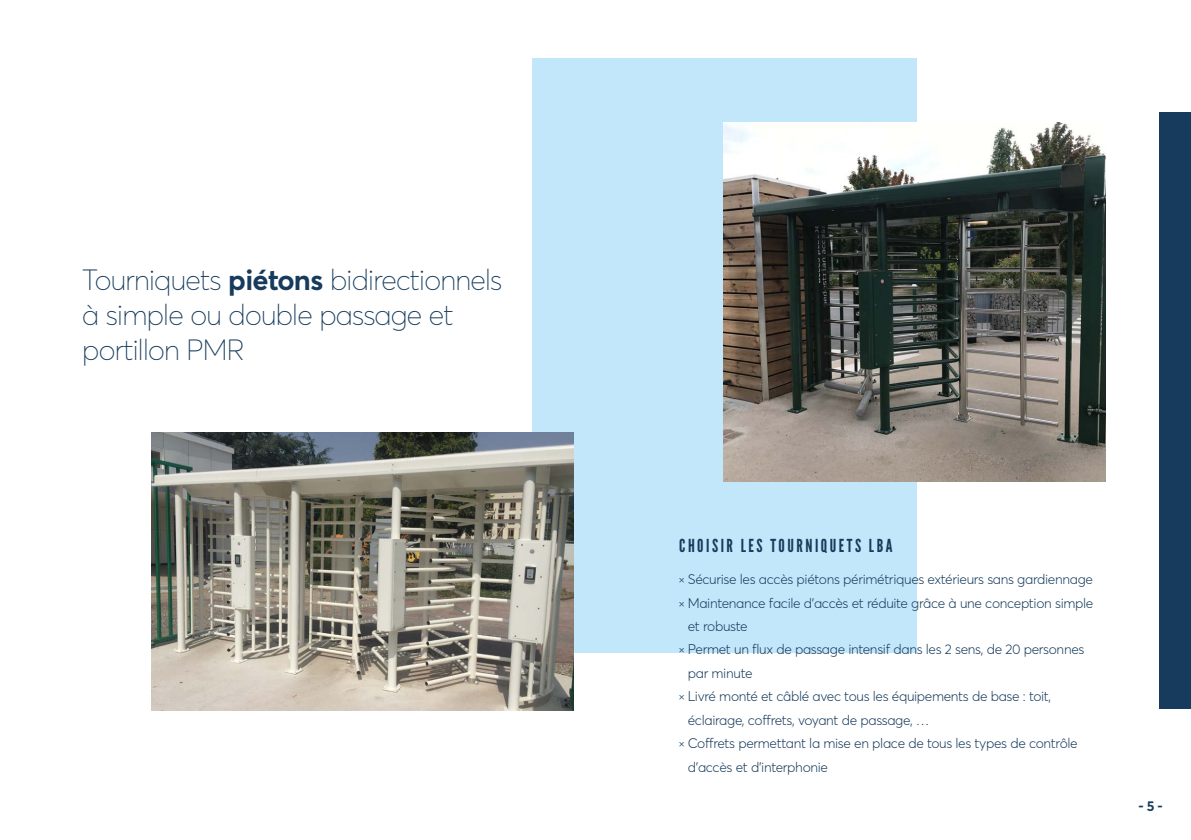
<style>
.page{position:relative;width:1191px;height:840px;background:#fff}
.page>*{position:absolute;margin:0;border:0;box-sizing:border-box;transform-origin:0 0}
.t1{font:100 28.8px/34.6px "Averta";letter-spacing:-.025em;color:#163b5c}
.t2{font:17.8px "League Gothic";letter-spacing:.14em;color:#163b5c}
.t3{font:700 14px "Averta";color:#163b5c}
.t4{font:300 13.8px "Averta";letter-spacing:-.025em;color:#163b5c}
.s1{font-weight:700}
</style>
<div class="page">
<div style="left:1159px;top:112px;width:32px;height:595px;background:#163b5c"></div>
<div style="left:532px;top:58px;width:384px;height:594px;background:#c3e7fa"></div>
<img style="left:723px;top:122px;width:382px;height:359px">
<img style="left:152px;top:432px;width:421px;height:278px">
<h1 class="t1" style="left:82px;top:262px;width:421px">Tourniquets <span class="s1">piétons</span> bidirectionnels à simple ou double passage et portillon PMR</h1>
<p class="t2" style="left:679px;top:534px;width:215px">CHOISIR LES TOURNIQUETS LBA</p>
<p class="t4" style="left:679px;top:570px;width:415px">✕ Sécurise les accès piétons périmétriques extérieurs sans gardiennage</p>
<p class="t4" style="left:679px;top:594px;width:415px">✕ Maintenance facile d’accès et réduite grâce à une conception simple</p>
<p class="t4" style="left:688px;top:617px;width:61px">et robuste</p>
<p class="t4" style="left:679px;top:640px;width:406px">✕ Permet un flux de passage intensif dans les 2 sens, de 20 personnes</p>
<p class="t4" style="left:688px;top:664px;width:66px">par minute</p>
<p class="t4" style="left:679px;top:687px;width:373px">✕ Livré monté et câblé avec tous les équipements de base : toit,</p>
<p class="t4" style="left:688px;top:710px;width:243px">éclairage, coffrets, voyant de passage, …</p>
<p class="t4" style="left:679px;top:734px;width:400px">✕ Coffrets permettant la mise en place de tous les types de contrôle</p>
<p class="t4" style="left:688px;top:757px;width:142px">d’accès et d’interphonie</p>
<p class="t3" style="left:1138px;top:797px;width:26px">- 5 -</p>
</div>
